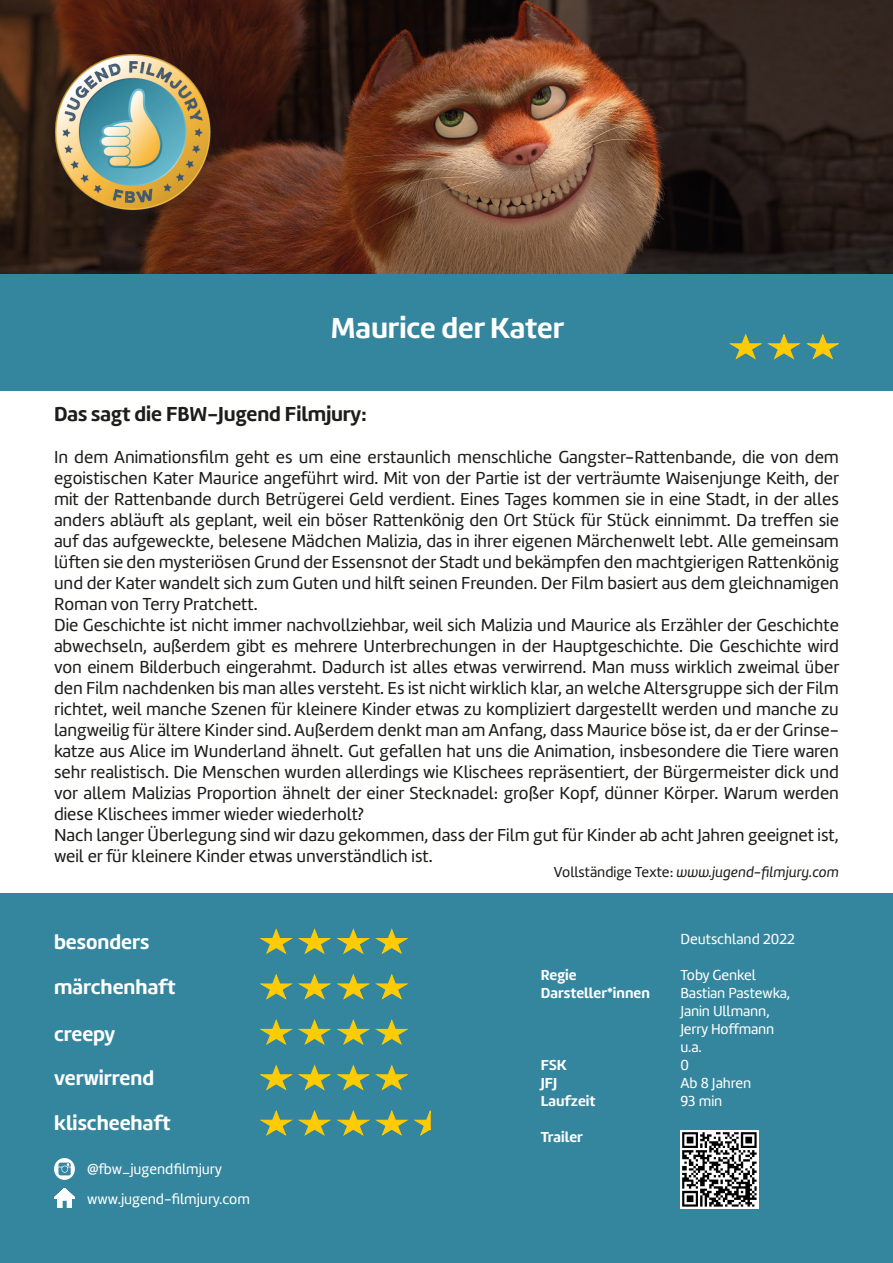
<style>
.page{position:relative;width:893px;height:1263px;background:#fff}
.page>*{position:absolute;margin:0;border:0;box-sizing:border-box;transform-origin:0 0}
.t1{font:30px "Amelia Basic Bold";color:#fff}
.t2{font:21px "Amelia Basic Bold";color:#fff}
.t3{font:21px "Amelia Basic Bold";color:#1d1d1b}
.t4{font:18px/21px "Amelia Basic";color:#1d1d1b;text-align:justify}
.t5{font:15px "Amelia Basic";letter-spacing:-.005em;color:#fff}
.t6{font:15px "Amelia Basic Bold";color:#fff}
.t7{font:15px "Amelia Basic Italic";color:#1d1d1b}
.s1{font-family:"Amelia Basic"}
</style>
<div class="page">
<img style="left:0;top:0;width:893px;height:274px">
<div style="left:27px;top:26px;width:228px;height:229px;background:#1d1d1b;opacity:.52"></div>
<img style="left:45px;top:46px;width:174px;height:173px">
<div style="left:0;top:274px;width:893px;height:117px;background:#34869e"></div>
<div style="left:0;top:893px;width:893px;height:370px;background:#34869e"></div>
<svg style="left:729px;top:333px;width:110px;height:26px"></svg>
<svg style="left:260px;top:974px;width:149px;height:26px"></svg>
<svg style="left:260px;top:928px;width:149px;height:26px"></svg>
<svg style="left:260px;top:1019px;width:148px;height:26px"></svg>
<svg style="left:260px;top:1064px;width:149px;height:26px"></svg>
<svg style="left:260px;top:1110px;width:171px;height:26px"></svg>
<img style="left:680px;top:1130px;width:79px;height:79px">
<img style="left:54px;top:1159px;width:20px;height:20px">
<img style="left:54px;top:1189px;width:20px;height:18px">
<p class="t1" style="left:331px;top:310px;width:235px">Maurice der Kater</p>
<p class="t3" style="left:54px;top:402px;width:314px">Das sagt die FBW-Jugend Filmjury:</p>
<p class="t4" style="left:54px;top:447px;width:787px">In dem Animationsfilm geht es um eine erstaunlich menschliche Gangster-Rattenbande, die von dem egoistischen Kater Maurice angeführt wird. Mit von der Partie ist der verträumte Waisenjunge Keith, der mit der Rattenbande durch Betrügerei Geld verdient. Eines Tages kommen sie in eine Stadt, in der alles anders abläuft als geplant, weil ein böser Rattenkönig den Ort Stück für Stück einnimmt. Da treffen sie auf das aufgeweckte, belesene Mädchen Malizia, das in ihrer eigenen Märchenwelt lebt. Alle gemeinsam lüften sie den mysteriösen Grund der Essensnot der Stadt und bekämpfen den machtgierigen Rattenkönig und der Kater wandelt sich zum Guten und hilft seinen Freunden. Der Film basiert aus dem gleichnamigen Roman von Terry Pratchett.</p>
<p class="t4" style="left:54px;top:615px;width:787px">Die Geschichte ist nicht immer nachvollziehbar, weil sich Malizia und Maurice als Erzähler der Geschichte abwechseln, außerdem gibt es mehrere Unterbrechungen in der Hauptgeschichte. Die Geschichte wird von einem Bilderbuch eingerahmt. Dadurch ist alles etwas verwirrend. Man muss wirklich zweimal über den Film nachdenken bis man alles versteht. Es ist nicht wirklich klar, an welche Altersgruppe sich der Film richtet, weil manche Szenen für kleinere Kinder etwas zu kompliziert dargestellt werden und manche zu langweilig für ältere Kinder sind. Außerdem denkt man am Anfang, dass Maurice böse ist, da er der Grinse&shy;katze aus Alice im Wunderland ähnelt. Gut gefallen hat uns die Animation, insbesondere die Tiere waren sehr realistisch. Die Menschen wurden allerdings wie Klischees repräsentiert, der Bürgermeister dick und vor allem Malizias Proportion ähnelt der einer Stecknadel: großer Kopf, dünner Körper. Warum werden diese Klischees immer wieder wiederholt?</p>
<p class="t4" style="left:54px;top:825px;width:786px">Nach langer Überlegung sind wir dazu gekommen, dass der Film gut für Kinder ab acht Jahren geeignet ist, weil er für kleinere Kinder etwas unverständlich ist.</p>
<p class="t7" style="left:554px;top:863px;width:287px"><span class="s1">Vollständige Texte:</span> www.jugend-filmjury.com</p>
<p class="t2" style="left:54px;top:929px;width:97px">besonders</p>
<p class="t2" style="left:54px;top:974px;width:123px">märchenhaft</p>
<p class="t2" style="left:54px;top:1021px;width:63px">creepy</p>
<p class="t2" style="left:54px;top:1066px;width:102px">verwirrend</p>
<p class="t2" style="left:54px;top:1111px;width:118px">klischeehaft</p>
<p class="t5" style="left:87px;top:1160px;width:136px">@fbw_jugendfilmjury</p>
<p class="t5" style="left:87px;top:1190px;width:164px">www.jugend-filmjury.com</p>
<p class="t6" style="left:541px;top:966px;width:37px">Regie</p>
<p class="t6" style="left:541px;top:984px;width:110px">Darsteller*innen</p>
<p class="t6" style="left:541px;top:1056px;width:27px">FSK</p>
<p class="t6" style="left:541px;top:1074px;width:18px">JFJ</p>
<p class="t6" style="left:541px;top:1092px;width:56px">Laufzeit</p>
<p class="t6" style="left:541px;top:1128px;width:44px">Trailer</p>
<p class="t5" style="left:680px;top:930px;width:116px">Deutschland 2022</p>
<p class="t5" style="left:680px;top:966px;width:77px">Toby Genkel</p>
<p class="t5" style="left:680px;top:984px;width:111px">Bastian Pastewka,</p>
<p class="t5" style="left:680px;top:1002px;width:91px">Janin Ullmann,</p>
<p class="t5" style="left:680px;top:1020px;width:96px">Jerry Hoffmann</p>
<p class="t5" style="left:680px;top:1038px;width:23px">u.a.</p>
<p class="t5" style="left:680px;top:1056px;width:10px">0</p>
<p class="t5" style="left:680px;top:1074px;width:72px">Ab 8 Jahren</p>
<p class="t5" style="left:680px;top:1092px;width:43px">93 min</p>
</div>
